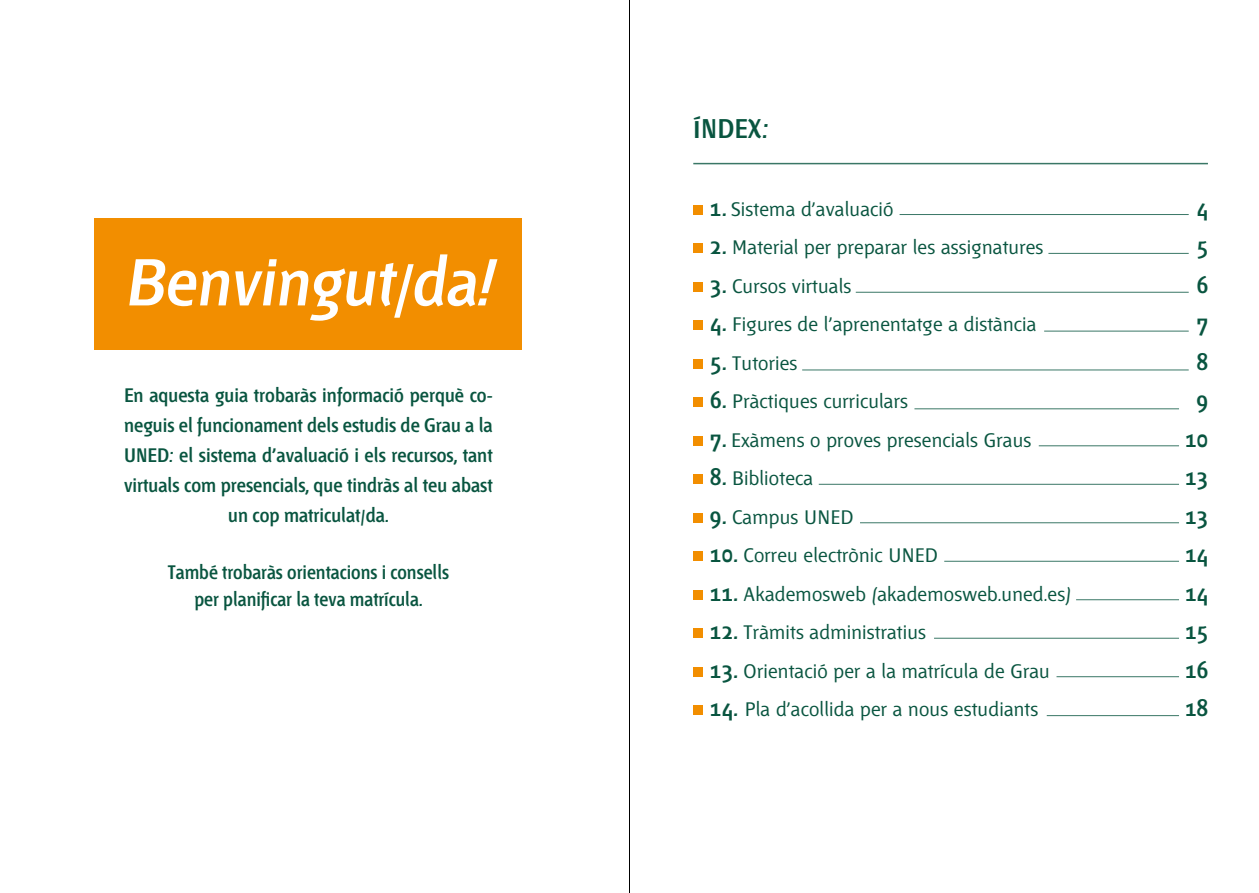
<style>
.page{position:relative;width:1259px;height:893px;background:#fff}
.page>*{position:absolute;margin:0;border:0;box-sizing:border-box;transform-origin:0 0}
.t1{font:600 66px "Fontana ND Cc Os F";color:#fff}
.t2{font:600 27px "Fontana ND Cc Os F";letter-spacing:.01em;color:#095540}
.t3{font:600 24px/38.5px "Fontana ND Cc Os F";letter-spacing:.01em;color:#095540;text-align:center}
.t4{font:19.5px "Fontana ND Aa Os F";letter-spacing:.01em;color:#095540}
.t5{font:600 19.5px/30px "Fontana ND Cc Os F";color:#095540;text-align:center}
.t6{font:600 19.5px/27px "Fontana ND Cc Os F";color:#095540;text-align:center;scale:.96 1}
.s1{font-family:"Fontana ND Cc Os F";font-weight:600;font-size:24px}
</style>
<div class="page">
<div style="left:95px;top:218px;width:427px;height:132px;background:#f28e00"></div>
<div style="left:693px;top:205px;width:9px;height:10px;background:#f28e00"></div>
<div style="left:693px;top:244px;width:9px;height:9px;background:#f28e00"></div>
<div style="left:693px;top:282px;width:9px;height:9px;background:#f28e00"></div>
<div style="left:693px;top:321px;width:9px;height:9px;background:#f28e00"></div>
<div style="left:693px;top:359px;width:9px;height:9px;background:#f28e00"></div>
<div style="left:693px;top:398px;width:9px;height:9px;background:#f28e00"></div>
<div style="left:693px;top:436px;width:9px;height:9px;background:#f28e00"></div>
<div style="left:693px;top:475px;width:9px;height:9px;background:#f28e00"></div>
<div style="left:693px;top:513px;width:9px;height:9px;background:#f28e00"></div>
<div style="left:693px;top:551px;width:9px;height:10px;background:#f28e00"></div>
<div style="left:693px;top:590px;width:9px;height:9px;background:#f28e00"></div>
<div style="left:693px;top:628px;width:9px;height:10px;background:#f28e00"></div>
<div style="left:693px;top:667px;width:9px;height:9px;background:#f28e00"></div>
<div style="left:693px;top:705px;width:9px;height:10px;background:#f28e00"></div>
<hr style="left:693px;top:163px;width:515px;height:1px;background:#3a7766">
<hr style="left:899px;top:214px;width:289px;height:1px;background:#3a7766">
<hr style="left:1048px;top:253px;width:140px;height:1px;background:#3a7766">
<hr style="left:855px;top:292px;width:333px;height:1px;background:#3a7766">
<hr style="left:1044px;top:331px;width:144px;height:1px;background:#3a7766">
<hr style="left:802px;top:370px;width:386px;height:1px;background:#3a7766">
<hr style="left:914px;top:408px;width:265px;height:1px;background:#3a7766">
<hr style="left:1038px;top:445px;width:141px;height:1px;background:#3a7766">
<hr style="left:819px;top:484px;width:360px;height:1px;background:#3a7766">
<hr style="left:860px;top:522px;width:319px;height:1px;background:#3a7766">
<hr style="left:944px;top:561px;width:235px;height:1px;background:#3a7766">
<hr style="left:934px;top:638px;width:245px;height:1px;background:#3a7766">
<hr style="left:1076px;top:599px;width:103px;height:1px;background:#3a7766">
<hr style="left:1056px;top:676px;width:123px;height:1px;background:#3a7766">
<hr style="left:1046px;top:715px;width:133px;height:1px;background:#3a7766">
<hr style="left:629px;top:0;width:1px;height:893px;background:#000">
<h1 class="t1" style="left:124px;top:251px;width:379px">Benvingut/da!</h1>
<p class="t5" style="left:124px;top:382px;width:370px">En aquesta guia trobaràs informació perquè co&shy;neguis el funcionament dels estudis de Grau a la UNED: el sistema d’avaluació i els recursos, tant virtuals com presencials, que tindràs al teu abast un cop matriculat/da.</p>
<p class="t6" style="left:168px;top:560px;width:294px">També trobaràs orientacions i consells per planificar la teva matrícula.</p>
<h2 class="t2" style="left:693px;top:115px;width:76px">ÍNDEX:</h2>
<p class="t4" style="left:710px;top:200px;width:185px"><span class="s1">1.</span> Sistema d’avaluació</p>
<p class="t4" style="left:710px;top:238px;width:335px"><span class="s1">2.</span> Material per preparar les assignatures</p>
<p class="t4" style="left:710px;top:277px;width:142px"><span class="s1">3.</span> Cursos virtuals</p>
<p class="t4" style="left:710px;top:315px;width:328px"><span class="s1">4.</span> Figures de l’aprenentatge a distància</p>
<p class="t4" style="left:710px;top:354px;width:89px"><span class="s1">5.</span> Tutories</p>
<p class="t4" style="left:710px;top:392px;width:199px"><span class="s1">6.</span> Pràctiques curriculars</p>
<p class="t4" style="left:710px;top:431px;width:322px"><span class="s1">7.</span> Exàmens o proves presencials Graus</p>
<p class="t4" style="left:710px;top:469px;width:104px"><span class="s1">8.</span> Biblioteca</p>
<p class="t4" style="left:710px;top:508px;width:145px"><span class="s1">9.</span> Campus UNED</p>
<p class="t4" style="left:710px;top:546px;width:229px"><span class="s1">10.</span> Correu electrònic UNED</p>
<p class="t4" style="left:710px;top:585px;width:362px"><span class="s1">11.</span> Akademosweb (akademosweb.uned.es)</p>
<p class="t4" style="left:710px;top:623px;width:217px"><span class="s1">12.</span> Tràmits administratius</p>
<p class="t4" style="left:710px;top:662px;width:341px"><span class="s1">13.</span> Orientació per a la matrícula de Grau</p>
<p class="t4" style="left:710px;top:700px;width:329px"><span class="s1">14.</span> Pla d’acollida per a nous estudiants</p>
<p class="t3" style="left:1185px;top:189px;width:24px">4<br>5<br>6<br>7<br>8<br>9<br>10<br>13<br>13<br>14<br>14<br>15<br>16<br>18</p>
</div>
